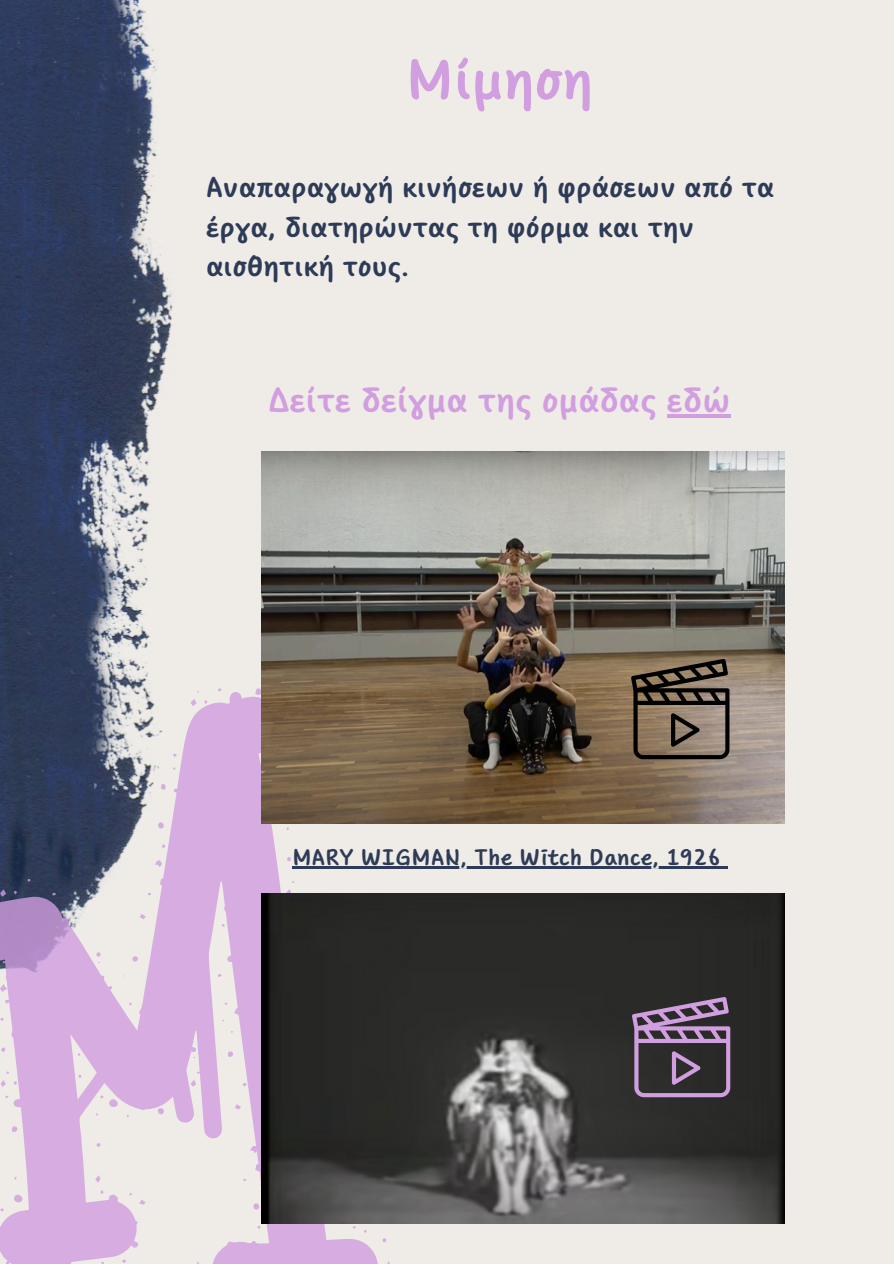
<style>
.page{position:relative;width:894px;height:1264px;background:#fff}
.page>*{position:absolute;margin:0;border:0;box-sizing:border-box;transform-origin:0 0}
.t1{font:700 55.5px "Core Narae Pro";color:#d19ee0}
.t2{font:700 34.5px "Core Narae Pro";color:#d19ee0}
.t3{font:700 28.5px/39.3px "Core Narae Pro";color:#2e3b56}
.t4{font:700 22.5px "Core Narae Pro";color:#2e3b56}
</style>
<div class="page">
<div style="left:0;top:0;width:893px;height:1263px;background:#efece8"></div>
<img style="left:0;top:0;width:173px;height:692px">
<svg style="left:0;top:692px;width:378px;height:571px"></svg>
<div style="left:109px;top:1099px;width:9px;height:7px;background:#d7ade1;border-radius:50%"></div>
<div style="left:14px;top:1194px;width:8px;height:8px;background:#d7ade1;border-radius:50%"></div>
<svg style="left:158px;top:1108px;width:6px;height:6px"></svg>
<svg style="left:255px;top:688px;width:6px;height:7px"></svg>
<svg style="left:253px;top:1203px;width:6px;height:6px"></svg>
<svg style="left:158px;top:822px;width:6px;height:6px"></svg>
<svg style="left:155px;top:860px;width:7px;height:7px"></svg>
<svg style="left:285px;top:889px;width:7px;height:4px"></svg>
<svg style="left:12px;top:1126px;width:5px;height:6px"></svg>
<svg style="left:161px;top:783px;width:5px;height:7px"></svg>
<svg style="left:0;top:889px;width:6px;height:7px"></svg>
<svg style="left:132px;top:956px;width:6px;height:5px"></svg>
<svg style="left:228px;top:1051px;width:5px;height:6px"></svg>
<svg style="left:190px;top:1079px;width:6px;height:8px"></svg>
<svg style="left:191px;top:699px;width:6px;height:7px"></svg>
<svg style="left:95px;top:1175px;width:5px;height:7px"></svg>
<svg style="left:235px;top:1104px;width:6px;height:5px"></svg>
<svg style="left:139px;top:1199px;width:6px;height:5px"></svg>
<svg style="left:1px;top:1080px;width:5px;height:6px"></svg>
<svg style="left:140px;top:913px;width:6px;height:6px"></svg>
<svg style="left:1px;top:1047px;width:5px;height:4px"></svg>
<svg style="left:287px;top:857px;width:4px;height:4px"></svg>
<svg style="left:382px;top:1238px;width:4px;height:4px"></svg>
<svg style="left:97px;top:1142px;width:3px;height:4px"></svg>
<svg style="left:243px;top:1082px;width:3px;height:4px"></svg>
<svg style="left:122px;top:1259px;width:4px;height:3px"></svg>
<svg style="left:162px;top:844px;width:3px;height:4px"></svg>
<svg style="left:14px;top:1080px;width:3px;height:4px"></svg>
<svg style="left:52px;top:892px;width:4px;height:3px"></svg>
<svg style="left:217px;top:973px;width:5px;height:4px"></svg>
<svg style="left:173px;top:753px;width:4px;height:3px"></svg>
<svg style="left:204px;top:700px;width:4px;height:4px"></svg>
<svg style="left:100px;top:1189px;width:3px;height:4px"></svg>
<svg style="left:14px;top:890px;width:3px;height:4px"></svg>
<svg style="left:5px;top:1095px;width:4px;height:3px"></svg>
<svg style="left:352px;top:1225px;width:4px;height:3px"></svg>
<svg style="left:286px;top:826px;width:3px;height:4px"></svg>
<svg style="left:96px;top:952px;width:5px;height:11px"></svg>
<svg style="left:78px;top:1074px;width:3px;height:4px"></svg>
<img style="left:261px;top:451px;width:522px;height:373px">
<svg style="left:631px;top:659px;width:98px;height:100px;background:#685a4b"></svg>
<img style="left:261px;top:893px;width:522px;height:330px">
<hr style="left:292px;top:866px;width:428px;height:2px;background:#2e3b56">
<svg style="left:720px;top:866px;width:7px;height:2px"></svg>
<hr style="left:666px;top:414px;width:64px;height:3px;background:#d19ee0">
<svg style="left:631px;top:997px;width:99px;height:100px;background:#604f63"></svg>
<h1 class="t1" style="left:405px;top:46px;width:189px">Μίμηση</h1>
<p class="t3" style="left:206px;top:167px;width:569px">Αναπαραγωγή κινήσεων ή φράσεων από τα έργα, διατηρώντας τη φόρμα και την αισθητική τους.</p>
<h2 class="t2" style="left:268px;top:378px;width:463px">Δείτε δείγμα της ομάδας εδώ</h2>
<h3 class="t4" style="left:292px;top:843px;width:430px">MARY WIGMAN, The Witch Dance, 1926</h3>
</div>
